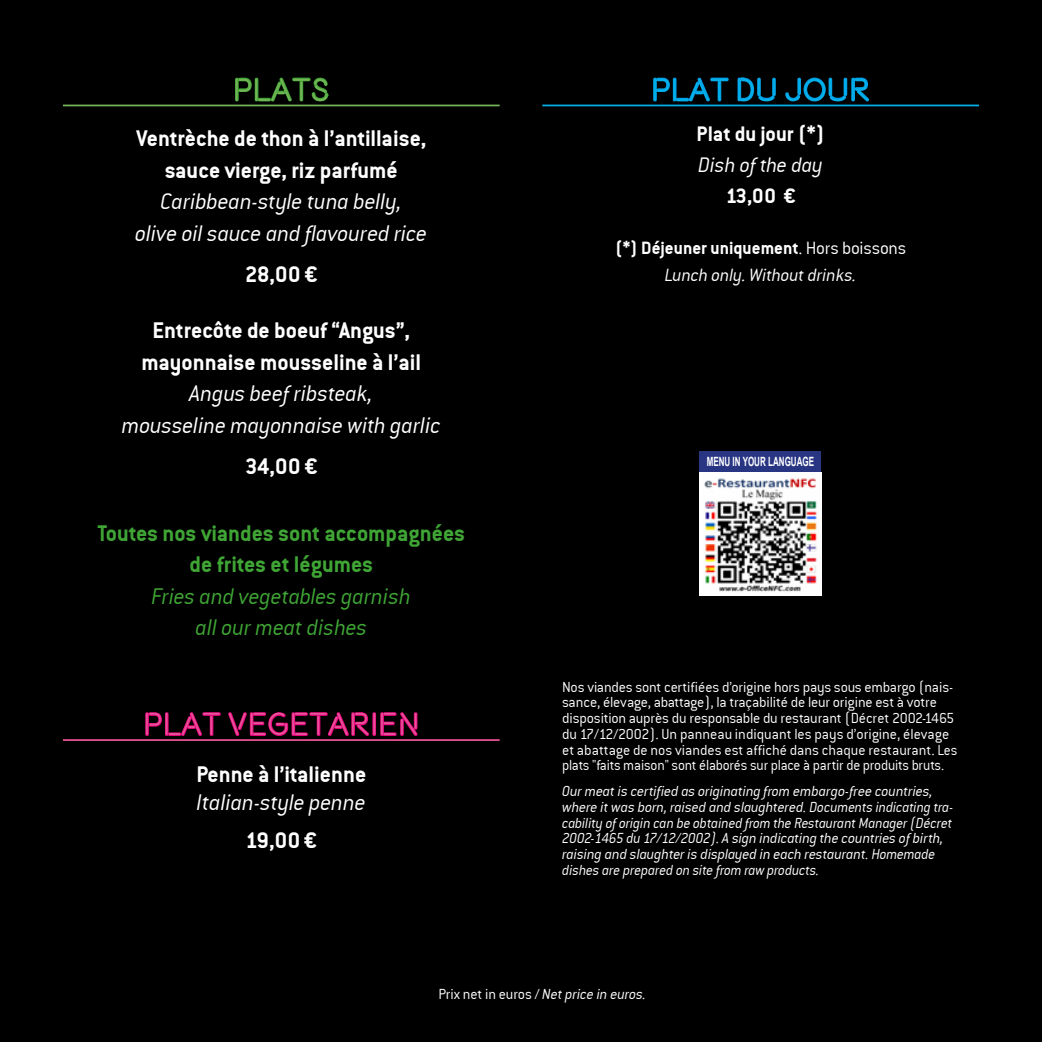
<style>
.page{position:relative;width:1042px;height:1042px;background:#000}
.page>*{position:absolute;margin:0;border:0;box-sizing:border-box;transform-origin:0 0}
.t1{font:500 31.5px "Beon";letter-spacing:.02em;color:#ea5297}
.t2{font:500 31.5px "Beon";letter-spacing:.02em;color:#00b1eb}
.t3{font:500 31.5px "Beon";letter-spacing:.02em;color:#75b558}
.t4{font:24.5px/31.5px "Conduit ITCTT Bold";color:#fff;text-align:center}
.t5{font:italic 24.5px/31.5px "Conduit ITCTT Light";letter-spacing:-.01em;color:#fff;text-align:center}
.t6{font:24.5px/31.5px "Conduit ITCTT Bold";color:#3fa535;text-align:center}
.t7{font:italic 24.5px/31.5px "Conduit ITCTT Light";letter-spacing:-.01em;color:#3fa535;text-align:center}
.t8{font:22.75px "Conduit ITCTT Bold";color:#fff}
.t9{font:italic 22.75px "Conduit ITCTT Light";letter-spacing:-.01em;color:#fff}
.t10{font:19.25px "Conduit ITCTT Bold";color:#fff}
.t11{font:italic 19.25px "Conduit ITCTT Light";letter-spacing:-.005em;color:#fff}
.t12{font:italic 15.75px/15.8px "Conduit ITCTT Light";letter-spacing:-.015em;color:#fff}
.t13{font:15.75px/15.8px "Conduit ITCTT Light";color:#fff}
.t14{font:700 12.78px "Arial";color:#fff;scale:.63 1}
.s1{font-family:"Conduit ITCTT Light"}
.s2{font-style:normal}
</style>
<div class="page">
<hr style="left:63px;top:105px;width:437px;height:1px;background:#75b558">
<hr style="left:63px;top:739px;width:437px;height:2px;background:#ea5297">
<svg style="left:234px;top:71px;width:95px;height:32px"></svg>
<svg style="left:144px;top:706px;width:275px;height:31px"></svg>
<hr style="left:542px;top:105px;width:437px;height:1px;background:#00b1eb">
<svg style="left:651px;top:71px;width:79px;height:32px"></svg>
<svg style="left:736px;top:76px;width:41px;height:27px"></svg>
<svg style="left:784px;top:47px;width:86px;height:56px"></svg>
<img style="left:699px;top:472px;width:122px;height:123px">
<div style="left:699px;top:451px;width:122px;height:20px;background:#283583"></div>
<h1 class="t3" style="left:233px;top:70px;width:98px">PLATS</h1>
<h2 class="t4" style="left:136px;top:122px;width:291px">Ventrèche de thon à l’antillaise, sauce vierge, riz parfumé</h2>
<h2 class="t5" style="left:135px;top:185px;width:294px">Caribbean-style tuna belly,<br>olive oil sauce and flavoured rice</h2>
<h2 class="t4" style="left:245px;top:258px;width:74px">28,00 €</h2>
<h2 class="t4" style="left:141px;top:314px;width:281px">Entrecôte de boeuf “Angus”, mayonnaise mousseline à l’ail</h2>
<h2 class="t5" style="left:122px;top:377px;width:320px">Angus beef ribsteak,<br>mousseline mayonnaise with garlic</h2>
<h2 class="t4" style="left:245px;top:450px;width:74px">34,00 €</h2>
<h2 class="t6" style="left:98px;top:516px;width:369px">Toutes nos viandes sont accompagnées de frites et légumes</h2>
<h2 class="t7" style="left:152px;top:579px;width:261px">Fries and vegetables garnish all our meat dishes</h2>
<h1 class="t1" style="left:143px;top:705px;width:277px">PLAT VEGETARIEN</h1>
<h2 class="t4" style="left:196px;top:758px;width:171px">Penne à l’italienne</h2>
<h2 class="t5" style="left:197px;top:786px;width:171px">Italian-style penne</h2>
<h2 class="t4" style="left:246px;top:824px;width:73px">19,00 €</h2>
<h1 class="t2" style="left:651px;top:70px;width:220px">PLAT DU JOUR</h1>
<h3 class="t8" style="left:696px;top:120px;width:130px">Plat du jour (*)</h3>
<h3 class="t9" style="left:698px;top:151px;width:126px">Dish of the day</h3>
<h3 class="t8" style="left:726px;top:182px;width:71px">13,00 €</h3>
<p class="t10" style="left:615px;top:237px;width:292px">(*) Déjeuner uniquement<span class="s1">. Hors boissons</span></p>
<p class="t11" style="left:665px;top:263px;width:193px">Lunch only. Without drinks.</p>
<p class="t14" style="left:706px;top:453px;width:172px">MENU IN YOUR LANGUAGE</p>
<p class="t13" style="left:562px;top:678px;width:397px">Nos viandes sont certifiées d’origine hors pays sous embargo (nais&shy;sance, élevage, abattage), la traçabilité de leur origine est à votre disposition auprès du responsable du restaurant (Décret 2002-1465 du 17/12/2002). Un panneau indiquant les pays d’origine, élevage et abattage de nos viandes est affiché dans chaque restaurant. Les plats "faits maison" sont élaborés sur place à partir de produits bruts.</p>
<p class="t12" style="left:562px;top:783px;width:393px">Our meat is certified as originating from embargo-free countries, where it was born, raised and slaughtered. Documents indicating tra&shy;cability of origin can be obtained from the Restaurant Manager (Décret 2002-1465 du 17/12/2002). A sign indicating the countries of birth, raising and slaughter is displayed in each restaurant. Homemade dishes are prepared on site from raw products.</p>
<p class="t12" style="left:438px;top:986px;width:209px"><span class="s2">Prix net in euros /</span> Net price in euros.</p>
</div>
